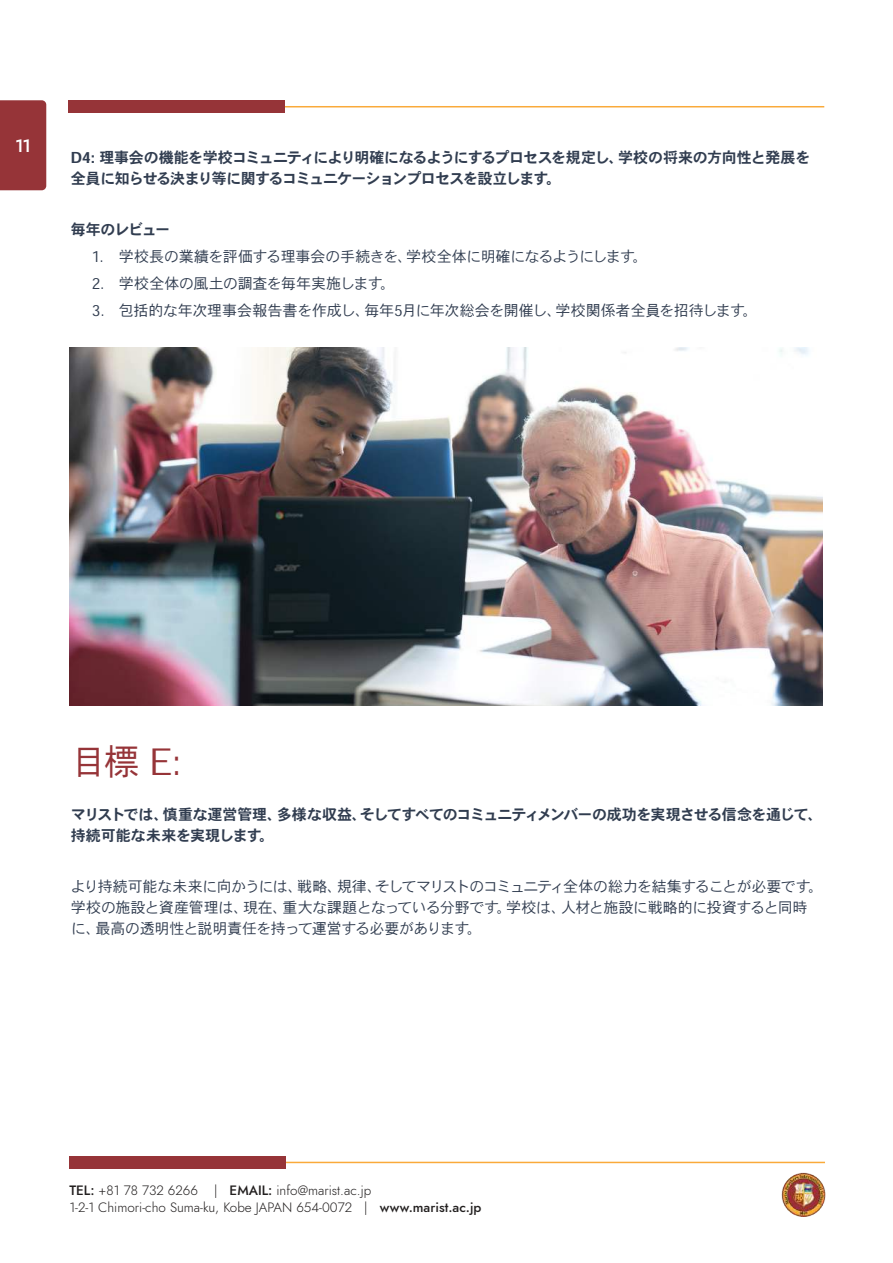
<style>
.page{position:relative;width:893px;height:1263px;background:#fff}
.page>*{position:absolute;margin:0;border:0;box-sizing:border-box;transform-origin:0 0}
.t1{font:36px "Heisei Kaku Go Std W3";color:#963438}
.t2{font:500 18px "Jost";color:#fff}
.t3{font:15px/21px "Heisei Kaku Go Std W3";letter-spacing:-.025em;color:#313d50}
.t4{font:15px/21px "Heisei Kaku Go Std W7";letter-spacing:-.05em;color:#313d50}
.t5{font:15px "Heisei Kaku Go Std W7";letter-spacing:-.08em;color:#313d50}
.t6{font:300 13.5px/16.2px "Jost";color:#221f1f}
.s1{font-weight:500}
</style>
<div class="page">
<img style="left:782px;top:1173px;width:43px;height:43px">
<hr style="left:265px;top:1162px;width:560px;height:1px;background:#faaa3a">
<div style="left:69px;top:1156px;width:217px;height:13px;background:#963438"></div>
<hr style="left:264px;top:106px;width:560px;height:1px;background:#faaa3a">
<div style="left:69px;top:100px;width:216px;height:13px;background:#963438"></div>
<div style="left:0;top:100px;width:46px;height:90px;background:#963438"></div>
<img style="left:69px;top:348px;width:754px;height:357px">
<p class="t2" style="left:15px;top:138px;width:18px">11</p>
<p class="t4" style="left:71px;top:148px;width:741px">D4: 理事会の機能を学校コミュニティにより明確になるようにするプロセスを規定し、学校の将来の方向性と発展を全員に知らせる決まり等に関するコミュニケーションプロセスを設立します。</p>
<p class="t5" style="left:71px;top:221px;width:101px">毎年のレビュー</p>
<p class="t3" style="left:92px;top:246px;width:557px">1. 学校長の業績を評価する理事会の手続きを、学校全体に明確になるようにします。</p>
<p class="t3" style="left:92px;top:273px;width:305px">2. 学校全体の風土の調査を毎年実施します。</p>
<p class="t3" style="left:92px;top:300px;width:667px">3. 包括的な年次理事会報告書を作成し、毎年5月に年次総会を開催し、学校関係者全員を招待します。</p>
<h1 class="t1" style="left:71px;top:738px;width:112px">目標 E:</h1>
<p class="t4" style="left:71px;top:805px;width:753px">マリストでは、慎重な運営管理、多様な収益、そしてすべてのコミュニティメンバーの成功を実現させる信念を通じて、持続可能な未来を実現します。</p>
<p class="t3" style="left:71px;top:876px;width:754px">より持続可能な未来に向かうには、戦略、規律、そしてマリストのコミュニティ全体の総力を結集することが必要です。学校の施設と資産管理は、現在、重大な課題となっている分野です。学校は、人材と施設に戦略的に投資すると同時に、最高の透明性と説明責任を持って運営する必要があります。</p>
<p class="t6" style="left:69px;top:1183px;width:414px"><span class="s1">TEL:</span> +81 78 732 6266 | <span class="s1">EMAIL:</span> info@marist.ac.jp<br>1-2-1 Chimori-cho Suma-ku, Kobe JAPAN 654-0072 | <span class="s1">www.marist.ac.jp</span></p>
</div>
